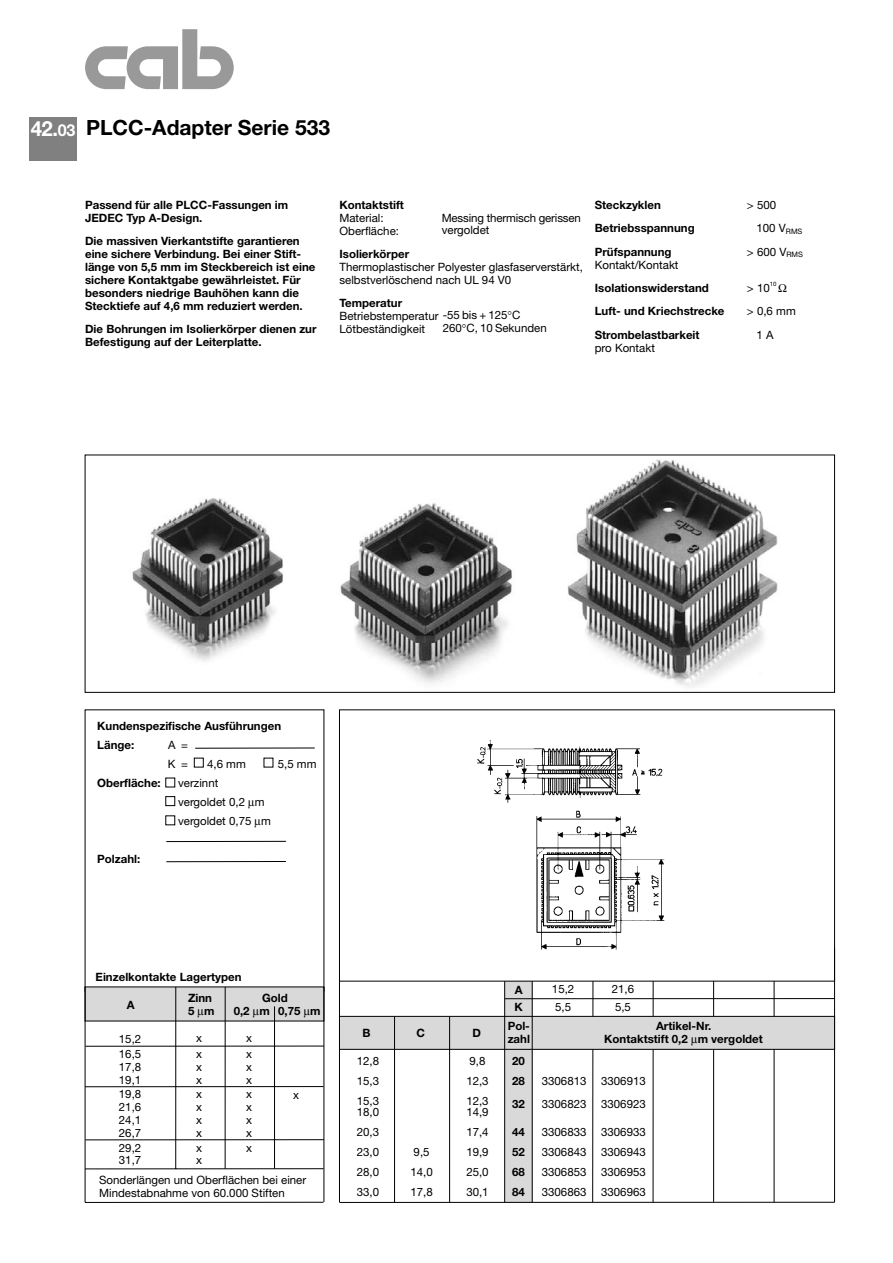
<style>
.page{position:relative;width:893px;height:1263px;background:#fff}
.page>*{position:absolute;margin:0;border:0;box-sizing:border-box;transform-origin:0 0}
.t1{font:700 21px "Helvetica Neue";color:#000}
.t2{font:700 21px "Helvetica Neue";color:#fff}
.t3{font:700 11.55px/12.9px "Helvetica Neue";color:#000}
.t4{font:11.55px/12.9px "Helvetica Neue";color:#000}
.t5{font:6px "Helvetica Neue";color:#000}
.s1{font-size:16.5px}
</style>
<div class="page">
<div style="left:504px;top:981px;width:28px;height:221px;background:#d9d9d9"></div>
<svg style="left:84px;top:454px;width:751px;height:716px"></svg>
<hr style="left:652px;top:981px;width:1px;height:221px;background:#000">
<hr style="left:713px;top:981px;width:1px;height:221px;background:#000">
<hr style="left:773px;top:981px;width:1px;height:221px;background:#000">
<hr style="left:323px;top:987px;width:1px;height:215px;background:#000">
<hr style="left:225px;top:987px;width:1px;height:182px;background:#000">
<hr style="left:274px;top:1006px;width:1px;height:163px;background:#000">
<hr style="left:85px;top:1139px;width:239px;height:1px;background:#000">
<hr style="left:85px;top:1086px;width:238px;height:1px;background:#000">
<hr style="left:85px;top:1046px;width:239px;height:1px;background:#000">
<hr style="left:505px;top:998px;width:329px;height:1px;background:#000">
<hr style="left:834px;top:948px;width:1px;height:254px;background:#000">
<hr style="left:592px;top:981px;width:1px;height:221px;background:#000">
<div style="left:339px;top:1016px;width:495px;height:34px;background:#d9d9d9;border:1px solid #000"></div>
<hr style="left:339px;top:981px;width:1px;height:221px;background:#000">
<hr style="left:394px;top:1017px;width:1px;height:185px;background:#000">
<hr style="left:449px;top:1017px;width:1px;height:185px;background:#000">
<hr style="left:504px;top:981px;width:1px;height:221px;background:#000">
<hr style="left:532px;top:981px;width:1px;height:221px;background:#000">
<hr style="left:85px;top:987px;width:1px;height:215px;background:#000">
<hr style="left:85px;top:1202px;width:238px;height:1px;background:#000">
<hr style="left:339px;top:1202px;width:495px;height:1px;background:#000">
<div style="left:29px;top:117px;width:48px;height:44px;background:#808080"></div>
<svg style="left:85px;top:29px;width:149px;height:60px"></svg>
<svg style="left:198px;top:1009px;width:6px;height:8px"></svg>
<svg style="left:253px;top:1009px;width:6px;height:8px"></svg>
<svg style="left:304px;top:1009px;width:6px;height:8px"></svg>
<svg style="left:165px;top:747px;width:150px;height:115px"></svg>
<h1 class="t2" style="left:31px;top:121px;width:46px">42.<span class="s1">03</span></h1>
<h1 class="t1" style="left:86px;top:120px;width:245px">PLCC-Adapter Serie 533</h1>
<p class="t3" style="left:85px;top:199px;width:205px">Passend für alle PLCC-Fassungen im<br>JEDEC Typ A-Design.</p>
<p class="t3" style="left:85px;top:236px;width:232px">Die massiven Vierkantstifte garantieren eine sichere Verbindung. Bei einer Stift&shy;länge von 5,5 mm im Steckbereich ist eine sichere Kontaktgabe gewährleistet. Für besonders niedrige Bauhöhen kann die Stecktiefe auf 4,6 mm reduziert werden.</p>
<p class="t3" style="left:85px;top:324px;width:233px">Die Bohrungen im Isolierkörper dienen zur<br>Befestigung auf der Leiterplatte.</p>
<p class="t3" style="left:339px;top:199px;width:66px">Kontaktstift</p>
<p class="t4" style="left:339px;top:212px;width:61px">Material:<br>Oberfläche:</p>
<p class="t3" style="left:339px;top:249px;width:71px">Isolierkörper</p>
<p class="t4" style="left:339px;top:262px;width:245px">Thermoplastischer Polyester glasfaserverstärkt, selbstverlöschend nach UL 94 V0</p>
<p class="t3" style="left:339px;top:298px;width:64px">Temperatur</p>
<p class="t4" style="left:339px;top:311px;width:182px">Betriebstemperatur -55 bis + 125 C<br>Lötbeständigkeit</p>
<p class="t4" style="left:442px;top:212px;width:140px">Messing thermisch gerissen vergoldet</p>
<p class="t4" style="left:443px;top:323px;width:105px">260 C, 10 Sekunden</p>
<p class="t3" style="left:594px;top:194px;width:101px;line-height:23.4px">Steckzyklen<br>Betriebsspannung<br>Prüfspannung</p>
<p class="t4" style="left:594px;top:259px;width:85px">Kontakt/Kontakt</p>
<p class="t3" style="left:594px;top:277px;width:131px;line-height:23.4px">Isolationswiderstand<br>Luft- und Kriechstrecke<br>Strombelastbarkeit</p>
<p class="t4" style="left:594px;top:342px;width:62px">pro Kontakt</p>
<p class="t4" style="left:747px;top:200px;width:31px">&gt; 500</p>
<p class="t4" style="left:756px;top:223px;width:47px">100 V<sub>RMS</sub></p>
<p class="t4" style="left:747px;top:246px;width:57px">&gt; 600 V<sub>RMS</sub></p>
<p class="t4" style="left:747px;top:283px;width:24px">&gt; 10</p>
<p class="t5" style="left:769px;top:282px;width:8px">10</p>
<p class="t4" style="left:756px;top:301px;width:41px;line-height:23.4px;text-indent:-10px">&gt; 0,6 mm<br>1 A</p>
<p class="t3" style="left:97px;top:717px;width:185px;line-height:19px">Kundenspezifische Ausführungen<br>Länge:</p>
<p class="t3" style="left:97px;top:777px;width:65px">Oberfläche:</p>
<p class="t4" style="left:168px;top:736px;width:9px;line-height:19px">A<br>K</p>
<p class="t4" style="left:181px;top:736px;width:8px;line-height:19px">= =</p>
<p class="t4" style="left:207px;top:758px;width:40px">4,6 mm</p>
<p class="t4" style="left:278px;top:758px;width:40px">5,5 mm</p>
<p class="t4" style="left:178px;top:774px;width:94px;line-height:19px">verzinnt<br>vergoldet 0,2 m vergoldet 0,75 m</p>
<p class="t3" style="left:97px;top:853px;width:45px">Polzahl:</p>
<p class="t3" style="left:96px;top:971px;width:147px">Einzelkontakte Lagertypen</p>
<p class="t3" style="left:127px;top:1000px;width:9px">A</p>
<p class="t3" style="left:188px;top:992px;width:28px">Zinn<br>5 m</p>
<p class="t3" style="left:262px;top:992px;width:27px">Gold</p>
<p class="t3" style="left:234px;top:1005px;width:88px">0,2 m 0,75 m</p>
<p class="t4" style="left:119px;top:1033px;width:24px;line-height:14.7px">15,2<br>16,5</p>
<p class="t4" style="left:119px;top:1062px;width:24px">17,8<br>19,1</p>
<p class="t4" style="left:119px;top:1089px;width:24px;text-align:justify">19,8<br>21,6<br>24,1<br>26,7</p>
<p class="t4" style="left:246px;top:1032px;width:7px">x</p>
<p class="t4" style="left:196px;top:1031px;width:7px;line-height:16.2px">x x</p>
<p class="t4" style="left:196px;top:1062px;width:7px">x x</p>
<p class="t4" style="left:196px;top:1089px;width:7px;text-align:justify">x x x x</p>
<p class="t4" style="left:196px;top:1142px;width:7px">x x</p>
<p class="t4" style="left:246px;top:1049px;width:7px;text-align:justify">x x x</p>
<p class="t4" style="left:246px;top:1089px;width:7px;text-align:justify">x x x x</p>
<p class="t4" style="left:246px;top:1142px;width:7px">x</p>
<p class="t4" style="left:293px;top:1089px;width:7px">x</p>
<p class="t4" style="left:119px;top:1142px;width:24px">29,2<br>31,7</p>
<p class="t4" style="left:99px;top:1175px;width:209px">Sonderlängen und Oberflächen bei einer<br>Mindestabnahme von 60.000 Stiften</p>
<p class="t3" style="left:514px;top:983px;width:10px;line-height:16.5px">A<br>K</p>
<p class="t4" style="left:552px;top:981px;width:24px;line-height:18px">15,2<br>5,5</p>
<p class="t4" style="left:612px;top:981px;width:24px;line-height:18px">21,6<br>5,5</p>
<p class="t3" style="left:362px;top:1027px;width:10px">B</p>
<p class="t3" style="left:416px;top:1027px;width:10px">C</p>
<p class="t3" style="left:472px;top:1027px;width:10px">D</p>
<p class="t3" style="left:507px;top:1021px;width:24px">Pol&shy;zahl</p>
<p class="t3" style="left:604px;top:1021px;width:160px;text-align:center">Artikel-Nr.<br>Kontaktstift 0,2 m vergoldet</p>
<p class="t4" style="left:357px;top:1056px;width:24px">12,8</p>
<p class="t4" style="left:469px;top:1056px;width:17px">9,8</p>
<p class="t3" style="left:512px;top:1056px;width:14px">20</p>
<p class="t4" style="left:357px;top:1076px;width:24px">15,3</p>
<p class="t4" style="left:466px;top:1076px;width:24px">12,3</p>
<p class="t3" style="left:512px;top:1075px;width:14px">28</p>
<p class="t4" style="left:542px;top:1075px;width:46px">3306813</p>
<p class="t4" style="left:601px;top:1075px;width:46px">3306913</p>
<p class="t4" style="left:357px;top:1096px;width:24px;line-height:11.2px">15,3<br>18,0</p>
<p class="t4" style="left:357px;top:1126px;width:24px">20,3</p>
<p class="t4" style="left:357px;top:1143px;width:24px;line-height:19.8px">23,0<br>28,0</p>
<p class="t4" style="left:410px;top:1143px;width:24px;line-height:19.8px">9,5<br>14,0</p>
<p class="t4" style="left:466px;top:1096px;width:24px;line-height:11.2px">12,3<br>14,9</p>
<p class="t4" style="left:466px;top:1127px;width:24px">17,4</p>
<p class="t4" style="left:466px;top:1143px;width:24px;line-height:19.8px">19,9<br>25,0</p>
<p class="t3" style="left:512px;top:1099px;width:14px">32</p>
<p class="t3" style="left:512px;top:1143px;width:14px;line-height:19.8px">52<br>68</p>
<p class="t3" style="left:512px;top:1126px;width:14px">44</p>
<p class="t4" style="left:542px;top:1099px;width:46px">3306823</p>
<p class="t4" style="left:542px;top:1143px;width:46px;line-height:19.8px">3306843<br>3306853</p>
<p class="t4" style="left:542px;top:1127px;width:46px">3306833</p>
<p class="t4" style="left:601px;top:1099px;width:46px">3306923</p>
<p class="t4" style="left:601px;top:1143px;width:46px;line-height:19.8px">3306943<br>3306953</p>
<p class="t4" style="left:601px;top:1127px;width:46px">3306933</p>
<p class="t4" style="left:357px;top:1186px;width:24px">33,0</p>
<p class="t4" style="left:410px;top:1186px;width:24px">17,8</p>
<p class="t4" style="left:466px;top:1186px;width:24px">30,1</p>
<p class="t3" style="left:512px;top:1186px;width:14px">84</p>
<p class="t4" style="left:542px;top:1186px;width:46px">3306863</p>
<p class="t4" style="left:601px;top:1186px;width:46px">3306963</p>
</div>
